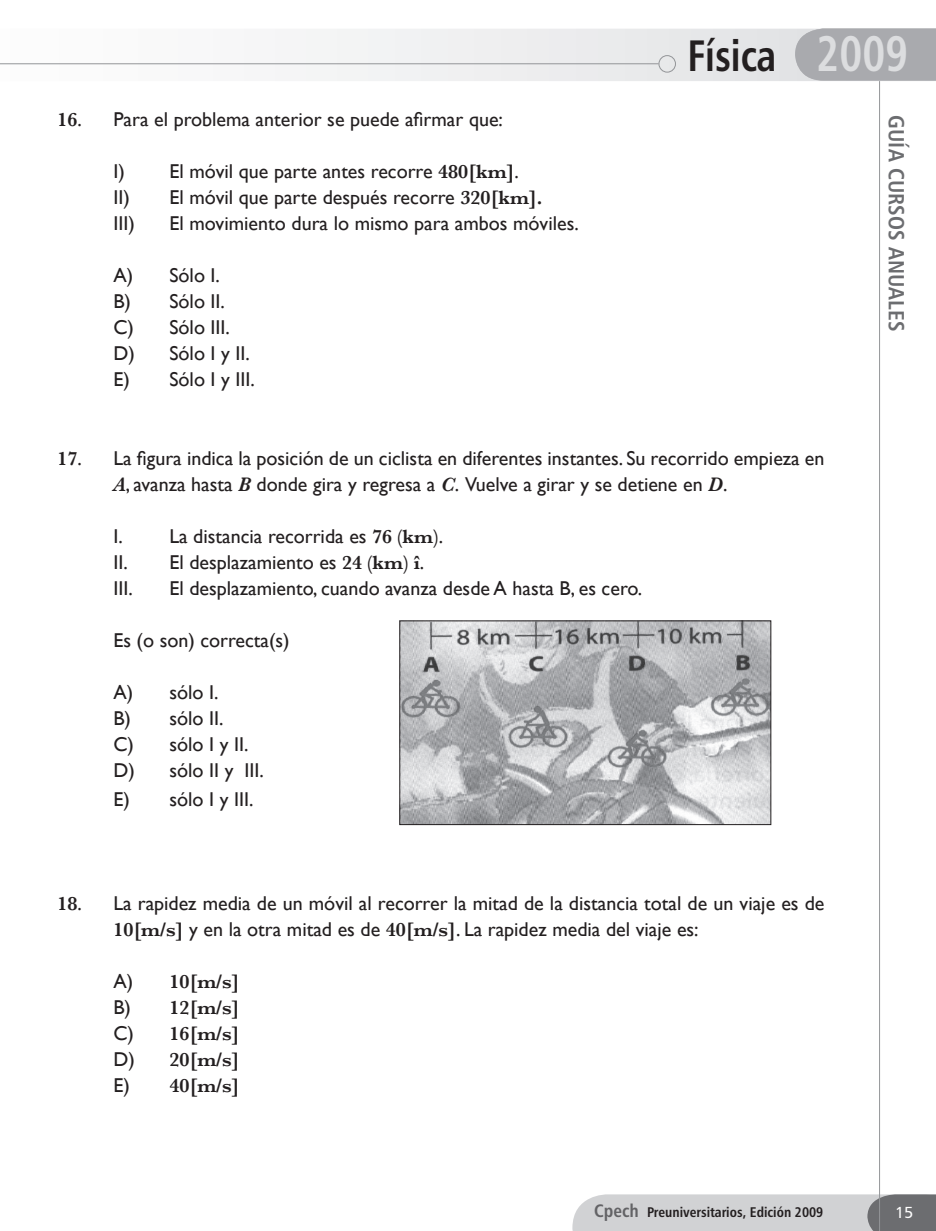
<style>
.page{position:relative;width:936px;height:1231px;background:#fff}
.page>*{position:absolute;margin:0;border:0;box-sizing:border-box;transform-origin:0 0}
.t1{font:44px "Humanist 777 BT Bold Condensed B";color:#231f20;scale:.9 1}
.t2{font:22px "Humanist 777 BT Bold Condensed B";letter-spacing:.01em;color:#6c6d70}
.t3{font:20px/26px "Gill Sans";color:#231f20}
.t4{font:600 20px/26px "Baskerville";color:#231f20;text-align:justify}
.t5{font:16px "Humanist 777 BT Roman B";color:#fff}
.t6{font:14px "Humanist 777 BT Bold Condensed B";color:#231f20}
.s1{font-family:"Baskerville";font-weight:600}
.s2{font-size:50px;color:#dcdddf}
.s3{font-family:"Baskerville";font-weight:600;font-style:italic}
.s4{font-family:"Gill Sans";font-weight:400}
.s5{font-size:18px;color:#636366}
</style>
<div class="page">
<svg style="left:572px;top:1194px;width:363px;height:36px;background:#c1c2c4"></svg>
<svg style="left:0;top:29px;width:795px;height:52px"></svg>
<div style="left:795px;top:29px;width:140px;height:52px;background:#a9aaae"></div>
<hr style="left:0;top:63px;width:658px;height:1px;background:#939598">
<div style="left:658px;top:55px;width:18px;height:18px;border:1px solid #939598;border-radius:50%"></div>
<hr style="left:879px;top:81px;width:1px;height:1149px;background:#939598">
<img style="left:401px;top:622px;width:368px;height:200px">
<div style="left:399px;top:620px;width:372px;height:204px;border:1px solid #231f20"></div>
<p class="t3" style="left:57px;top:106px;width:447px"><span class="s1">16</span>. Para el problema anterior se puede afirmar que:</p>
<p class="t3" style="left:113px;top:158px;width:430px">I) El móvil que parte antes recorre <span class="s1">480[km]</span>.<br>II) El móvil que parte después recorre <span class="s1">320[km].<br></span>III)</p>
<p class="t3" style="left:169px;top:210px;width:411px">El movimiento dura lo mismo para ambos móviles.</p>
<p class="t3" style="left:113px;top:262px;width:143px">A) Sólo I.<br>B) Sólo II.<br>C) Sólo III.<br>D) Sólo I y II.<br>E) Sólo I y III.</p>
<h1 class="t1" style="left:687px;top:28px;width:247px">Física <span class="s2">2009</span></h1>
<p class="t2" style="left:910px;top:115px;width:218px;rotate:90deg">GUÍA CURSOS ANUALES</p>
<p class="t3" style="left:113px;top:444px;width:712px;text-indent:-56px"><span class="s1">17</span>. La figura indica la posición de un ciclista en diferentes instantes. Su recorrido empieza en<br><span class="s3">A</span>, avanza hasta <span class="s3">B</span> donde gira y regresa a <span class="s3">C</span>. Vuelve a girar y se detiene en <span class="s3">D</span>.</p>
<p class="t3" style="left:113px;top:522px;width:331px">I. La distancia recorrida es <span class="s1">76 (km)</span>.<br>II. El desplazamiento es <span class="s1">24 (km) î</span>.<br>III.</p>
<p class="t3" style="left:169px;top:574px;width:474px">El desplazamiento, cuando avanza desde A hasta B, es cero.</p>
<p class="t3" style="left:113px;top:626px;width:178px">Es (o son) correcta(s)</p>
<p class="t3" style="left:113px;top:678px;width:152px">A) sólo I.<br>B) sólo II.<br>C) sólo I y II.<br>D) sólo II y III.</p>
<p class="t3" style="left:113px;top:785px;width:141px">E) sólo I y III.</p>
<p class="t3" style="left:113px;top:889px;width:712px;text-indent:-56px"><span class="s1">18</span>. La rapidez media de un móvil al recorrer la mitad de la distancia total de un viaje es de<br><span class="s1">10[m/s]</span> y en la otra mitad es de <span class="s1">40[m/s]</span>. La rapidez media del viaje es:</p>
<p class="t4" style="left:113px;top:967px;width:128px"><span class="s4">A)</span> 10[m/s] <span class="s4">B)</span> 12[m/s] <span class="s4">C)</span> 16[m/s] <span class="s4">D)</span> 20[m/s] <span class="s4">E)</span> 40[m/s]</p>
<p class="t6" style="left:594px;top:1203px;width:230px"><span class="s5">Cpech</span> Preuniversitarios, Edición 2009</p>
<p class="t5" style="left:895px;top:1202px;width:20px">15</p>
</div>
